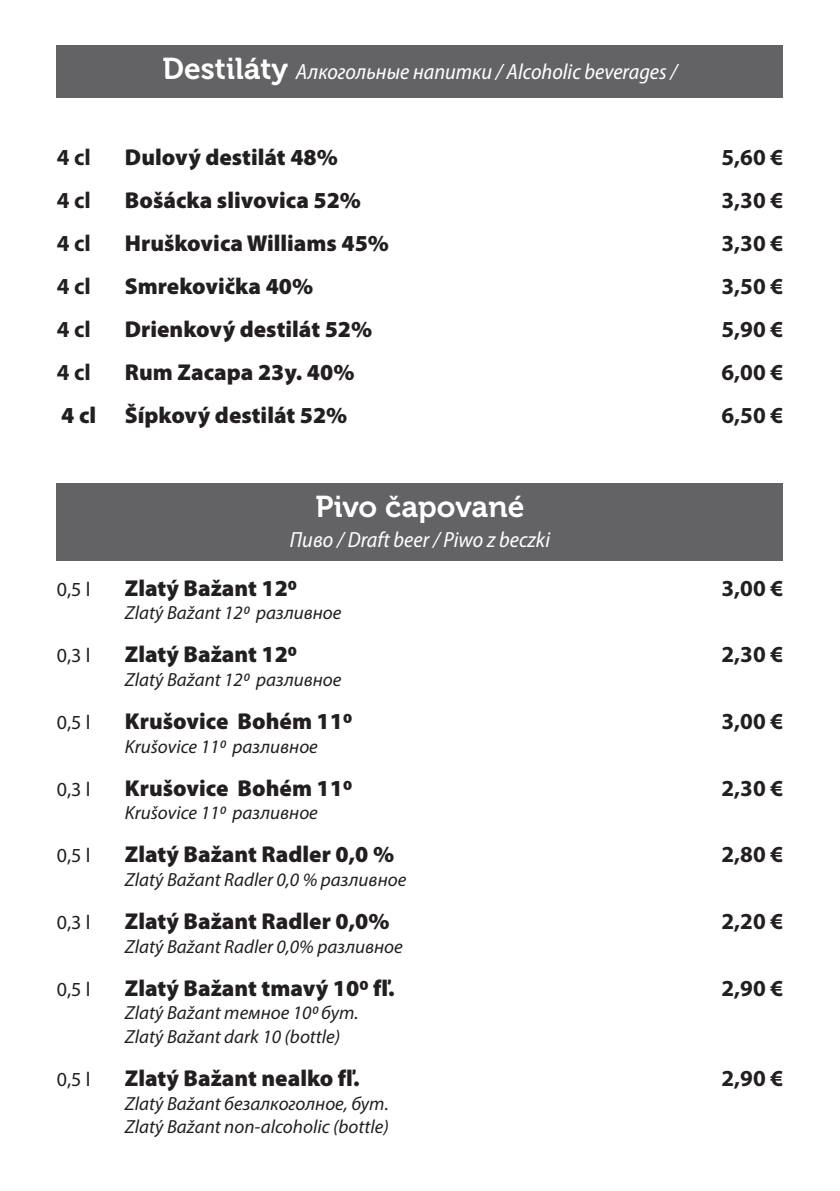
<style>
.page{position:relative;width:840px;height:1191px;background:#fff}
.page>*{position:absolute;margin:0;border:0;box-sizing:border-box;transform-origin:0 0}
.t1{font:30px "Museo 700";color:#fff}
.t2{font:900 23px "Myriad Pro";color:#231f20}
.t3{font:700 23px "Myriad Pro";color:#231f20}
.t4{font:italic semi-condensed 22px "Myriad Pro";color:#fff}
.t5{font:20px "Myriad Pro";color:#231f20}
.t6{font:italic 19px/23.6px "Myriad Pro";color:#231f20}
.s1{font-family:"Museo 700";font-style:normal;font-stretch:normal;font-size:30px}
</style>
<div class="page">
<div style="left:57px;top:45px;width:725px;height:53px;background:#636366"></div>
<div style="left:57px;top:483px;width:725px;height:53px;background:#636366"></div>
<div style="left:57px;top:524px;width:725px;height:37px;background:#636366"></div>
<p class="t4" style="left:162px;top:60px;width:516px"><span class="s1">Destiláty</span> Алкогольные напитки / Alcoholic beverages /</p>
<p class="t3" style="left:57px;top:142px;width:36px">4 cl</p>
<p class="t2" style="left:125px;top:144px;width:214px">Dulový destilát 48%</p>
<p class="t3" style="left:721px;top:142px;width:63px">5,60 €</p>
<p class="t3" style="left:57px;top:185px;width:36px">4 cl</p>
<p class="t2" style="left:125px;top:187px;width:237px">Bošácka slivovica 52%</p>
<p class="t3" style="left:721px;top:185px;width:63px">3,30 €</p>
<p class="t3" style="left:57px;top:228px;width:36px">4 cl</p>
<p class="t2" style="left:125px;top:230px;width:265px">Hruškovica Williams 45%</p>
<p class="t3" style="left:721px;top:228px;width:63px">3,30 €</p>
<p class="t3" style="left:57px;top:271px;width:36px">4 cl</p>
<p class="t2" style="left:125px;top:273px;width:190px">Smrekovička 40%</p>
<p class="t3" style="left:721px;top:271px;width:63px">3,50 €</p>
<p class="t3" style="left:57px;top:315px;width:36px">4 cl</p>
<p class="t2" style="left:125px;top:316px;width:249px">Drienkový destilát 52%</p>
<p class="t3" style="left:721px;top:315px;width:63px">5,90 €</p>
<p class="t3" style="left:57px;top:358px;width:36px">4 cl</p>
<p class="t2" style="left:125px;top:359px;width:231px">Rum Zacapa 23y. 40%</p>
<p class="t3" style="left:721px;top:358px;width:63px">6,00 €</p>
<p class="t2" style="left:61px;top:402px;width:287px">4 cl Šípkový destilát 52%</p>
<p class="t3" style="left:721px;top:401px;width:63px">6,50 €</p>
<h1 class="t1" style="left:315px;top:490px;width:210px">Pivo čapované</h1>
<p class="t4" style="left:290px;top:527px;width:261px">Пиво / Draft beer / Piwo z beczki</p>
<p class="t5" style="left:57px;top:576px;width:35px">0,5 l</p>
<p class="t2" style="left:125px;top:574px;width:173px">Zlatý Bažant 120</p>
<p class="t3" style="left:721px;top:573px;width:63px">3,00 €</p>
<p class="t6" style="left:125px;top:600px;width:218px">Zlatý Bažant 120 разливное</p>
<p class="t5" style="left:57px;top:643px;width:35px">0,3 l</p>
<p class="t2" style="left:125px;top:641px;width:173px">Zlatý Bažant 120</p>
<p class="t3" style="left:721px;top:639px;width:63px">2,30 €</p>
<p class="t6" style="left:125px;top:667px;width:218px">Zlatý Bažant 120 разливное</p>
<p class="t5" style="left:57px;top:710px;width:35px">0,5 l</p>
<p class="t2" style="left:125px;top:708px;width:229px">Krušovice Bohém 110</p>
<p class="t3" style="left:721px;top:706px;width:63px">3,00 €</p>
<p class="t6" style="left:125px;top:734px;width:194px">Krušovice 110 разливное</p>
<p class="t5" style="left:57px;top:776px;width:35px">0,3 l</p>
<p class="t2" style="left:125px;top:775px;width:229px">Krušovice Bohém 110</p>
<p class="t3" style="left:721px;top:773px;width:63px">2,30 €</p>
<p class="t6" style="left:125px;top:801px;width:194px">Krušovice 110 разливное</p>
<p class="t5" style="left:57px;top:843px;width:35px">0,5 l</p>
<p class="t2" style="left:125px;top:841px;width:271px">Zlatý Bažant Radler 0,0 %</p>
<p class="t3" style="left:721px;top:839px;width:63px">2,80 €</p>
<p class="t6" style="left:125px;top:867px;width:283px">Zlatý Bažant Radler 0,0 % разливное</p>
<p class="t5" style="left:57px;top:910px;width:35px">0,3 l</p>
<p class="t2" style="left:125px;top:908px;width:266px">Zlatý Bažant Radler 0,0%</p>
<p class="t3" style="left:721px;top:906px;width:63px">2,20 €</p>
<p class="t6" style="left:125px;top:934px;width:279px">Zlatý Bažant Radler 0,0% разливное</p>
<p class="t5" style="left:57px;top:976px;width:35px">0,5 l</p>
<p class="t2" style="left:125px;top:975px;width:271px">Zlatý Bažant tmavý 100 fľ.</p>
<p class="t3" style="left:721px;top:973px;width:63px">2,90 €</p>
<p class="t6" style="left:125px;top:1001px;width:235px">Zlatý Bažant темное 100 бут.<br>Zlatý Bažant dark 10 (bottle)</p>
<p class="t5" style="left:57px;top:1067px;width:35px">0,5 l</p>
<p class="t2" style="left:125px;top:1065px;width:236px">Zlatý Bažant nealko fľ.</p>
<p class="t3" style="left:721px;top:1063px;width:63px">2,90 €</p>
<p class="t6" style="left:125px;top:1091px;width:265px">Zlatý Bažant безалкоголное, бут.<br>Zlatý Bažant non-alcoholic (bottle)</p>
</div>
